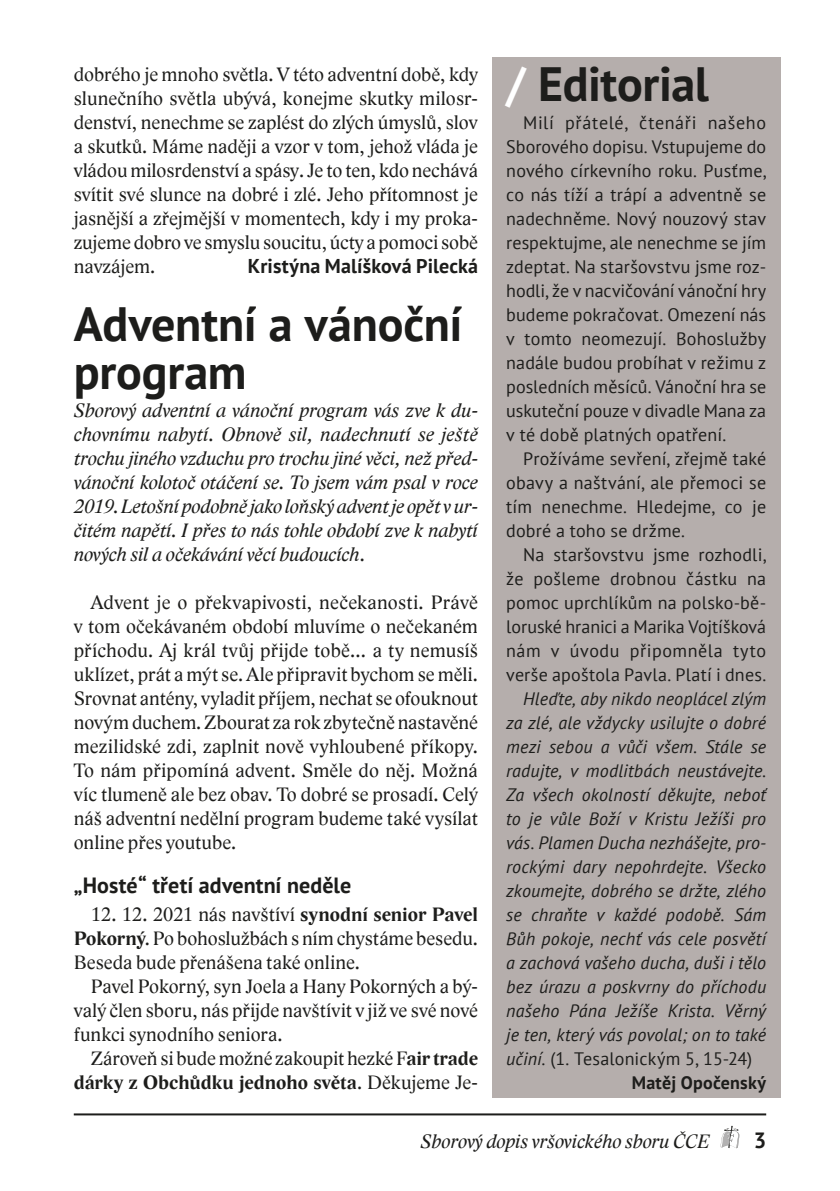
<style>
.page{position:relative;width:840px;height:1191px;background:#fff}
.page>*{position:absolute;margin:0;border:0;box-sizing:border-box;transform-origin:0 0}
.t1{font:700 48px/48px "PT Sans";letter-spacing:-.005em;color:#1d1d1b}
.t2{font:700 22px "PT Sans";letter-spacing:.005em;color:#1d1d1b}
.t3{font:20px/24px "Lido STF";color:#1d1d1b;text-align:justify}
.t4{font:italic 20px/24px "Lido STF";color:#1d1d1b;text-align:justify}
.t5{font:700 20px "PT Sans";letter-spacing:.01em;color:#1d1d1b}
.t6{font:18px/24px "PT Sans";letter-spacing:.01em;color:#1d1d1b;text-align:justify}
.t7{font:italic 18px "PT Sans";letter-spacing:.01em;color:#1d1d1b}
.t8{font:700 18px "PT Sans";letter-spacing:.01em;color:#1d1d1b}
.s1{font-weight:700}
.s2{color:#fff}
.s3{font-style:italic}
</style>
<div class="page">
<hr style="left:74px;top:1113px;width:691px;height:2px;background:#1d1d1b">
<svg style="left:720px;top:1125px;width:18px;height:23px"></svg>
<div style="left:492px;top:57px;width:288px;height:1040px;background:#b5aeac"></div>
<p class="t3" style="left:74px;top:62px;width:405px">dobrého je mnoho světla. V této adventní době, kdy slunečního světla ubývá, konejme skutky milosr&shy;denství, nenechme se zaplést do zlých úmyslů, slov a skutků. Máme naději a vzor v tom, jehož vláda je vládou milosrdenství a spásy. Je to ten, kdo nechává svítit své slunce na dobré i zlé. Jeho přítomnost je jasnější a zřejmější v momentech, kdy i my proka&shy;zujeme dobro ve smyslu soucitu, úcty a pomoci sobě navzájem.</p>
<p class="t5" style="left:248px;top:252px;width:231px">Kristýna Malíšková Pilecká</p>
<h1 class="t1" style="left:74px;top:299px;width:390px">Adventní a vánoční program</h1>
<p class="t4" style="left:74px;top:398px;width:405px">Sborový adventní a vánoční program vás zve k du‑ chovnímu nabytí. Obnově sil, nadechnutí se ještě trochu jiného vzduchu pro trochu jiné věci, než před‑ vánoční kolotoč otáčení se. To jsem vám psal v roce 2019. Letošní podobně jako loňský advent je opět v ur‑ čitém napětí. I přes to nás tohle období zve k nabytí nových sil a očekávání věcí budoucích.</p>
<p class="t3" style="left:74px;top:590px;width:405px;text-indent:17px">Advent je o překvapivosti, nečekanosti. Právě v tom očekávaném období mluvíme o nečekaném příchodu. Aj král tvůj přijde tobě… a ty nemusíš uklízet, prát amýt se. Ale připravit bychom seměli.<br>Srovnat antény, vyladit příjem, nechat se ofouknout novým duchem. Zbourat za rok zbytečně nastavěné mezilidské zdi, zaplnit nově vyhloubené příkopy.<br>To nám připomíná advent. Směle do něj. Možná víc tlumeně ale bez obav. To dobré se prosadí. Celý náš adventní nedělní program budeme také vysílat online přes youtube.</p>
<p class="t2" style="left:74px;top:870px;width:279px">„Hosté“ třetí adventní neděle</p>
<p class="t3" style="left:74px;top:902px;width:405px;text-indent:17px">12. 12. 2021 nás navštíví <span class="s1">synodní senior Pavel Pokorný</span>. Po bohoslužbách s ním chystáme besedu.<br>Beseda bude přenášena také online.</p>
<p class="t3" style="left:74px;top:974px;width:405px;text-indent:17px">Pavel Pokorný, syn Joela a Hany Pokorných a bý&shy;valý člen sboru, nás přijde navštívit v již ve své nové funkci synodního seniora.</p>
<p class="t3" style="left:74px;top:1046px;width:405px;text-align:right">Zároveň si bude možné zakoupit hezké F<span class="s1">air trade dárky z Obchůdku jednoho světa</span>. Děkujeme Je-</p>
<h1 class="t1" style="left:506px;top:59px;width:204px"><span class="s2">/</span> Editorial</h1>
<p class="t6" style="left:506px;top:110px;width:261px;text-indent:17px">Milí přátelé, čtenáři našeho Sborového dopisu. Vstupujeme do nového církevního roku. Pusťme, co nás tíží a trápí a adventně se nadechněme. Nový nouzový stav respektujme, ale nenechme se jím zdeptat. Na staršovstvu jsme roz&shy;hodli, že v nacvičování vánoční hry budeme pokračovat. Omezení nás v tomto neomezují. Bohoslužby nadále budou probíhat v režimu z posledních měsíců. Vánoční hra se uskuteční pouze v divadle Mana za v té době platných opatření.</p>
<p class="t6" style="left:506px;top:446px;width:261px;text-indent:17px">Prožíváme sevření, zřejmě také obavy a naštvání, ale přemoci se tím nenechme. Hledejme, co je dobré a toho se držme.</p>
<p class="t6" style="left:506px;top:542px;width:261px;text-indent:17px">Na staršovstvu jsme rozhodli, že pošleme drobnou částku na pomoc uprchlíkům na polsko-bě&shy;loruské hranici a Marika Vojtíšková nám v úvodu připomněla tyto verše apoštola Pavla. Platí i dnes.</p>
<p class="t7" style="left:523px;top:687px;width:244px">Hleďte, aby nikdo neoplácel zlým</p>
<p class="t7" style="left:506px;top:711px;width:261px">za zlé, ale vždycky usilujte o dobré</p>
<p class="t7" style="left:506px;top:735px;width:261px">mezi sebou a vůči všem. Stále se</p>
<p class="t7" style="left:506px;top:759px;width:261px">radujte, v modlitbách neustávejte.</p>
<p class="t7" style="left:506px;top:783px;width:261px">Za všech okolností děkujte, neboť</p>
<p class="t7" style="left:506px;top:807px;width:261px">to je vůle Boží v Kristu Ježíši pro</p>
<p class="t7" style="left:506px;top:831px;width:261px">vás. Plamen Ducha nezhášejte, pro-</p>
<p class="t7" style="left:506px;top:855px;width:261px">rockými dary nepohrdejte. Všecko</p>
<p class="t7" style="left:506px;top:879px;width:261px">zkoumejte, dobrého se držte, zlého</p>
<p class="t7" style="left:506px;top:903px;width:261px">se chraňte v každé podobě. Sám</p>
<p class="t7" style="left:506px;top:927px;width:261px">Bůh pokoje, nechť vás cele posvětí</p>
<p class="t7" style="left:506px;top:951px;width:261px">a zachová vašeho ducha, duši i tělo</p>
<p class="t7" style="left:506px;top:975px;width:261px">bez úrazu a poskvrny do příchodu</p>
<p class="t7" style="left:506px;top:999px;width:261px">našeho Pána Ježíše Krista. Věrný</p>
<p class="t7" style="left:506px;top:1023px;width:261px">je ten, který vás povolal; on to také</p>
<p class="t6" style="left:506px;top:1046px;width:247px"><span class="s3">učiní.</span> (1. Tesalonickým 5, 15-24)</p>
<p class="t8" style="left:631px;top:1070px;width:136px">Matěj Opočenský</p>
<p class="t4" style="left:420px;top:1129px;width:291px">Sborový dopis vršovického sboru ČCE</p>
<p class="t2" style="left:753px;top:1125px;width:14px">3</p>
</div>
